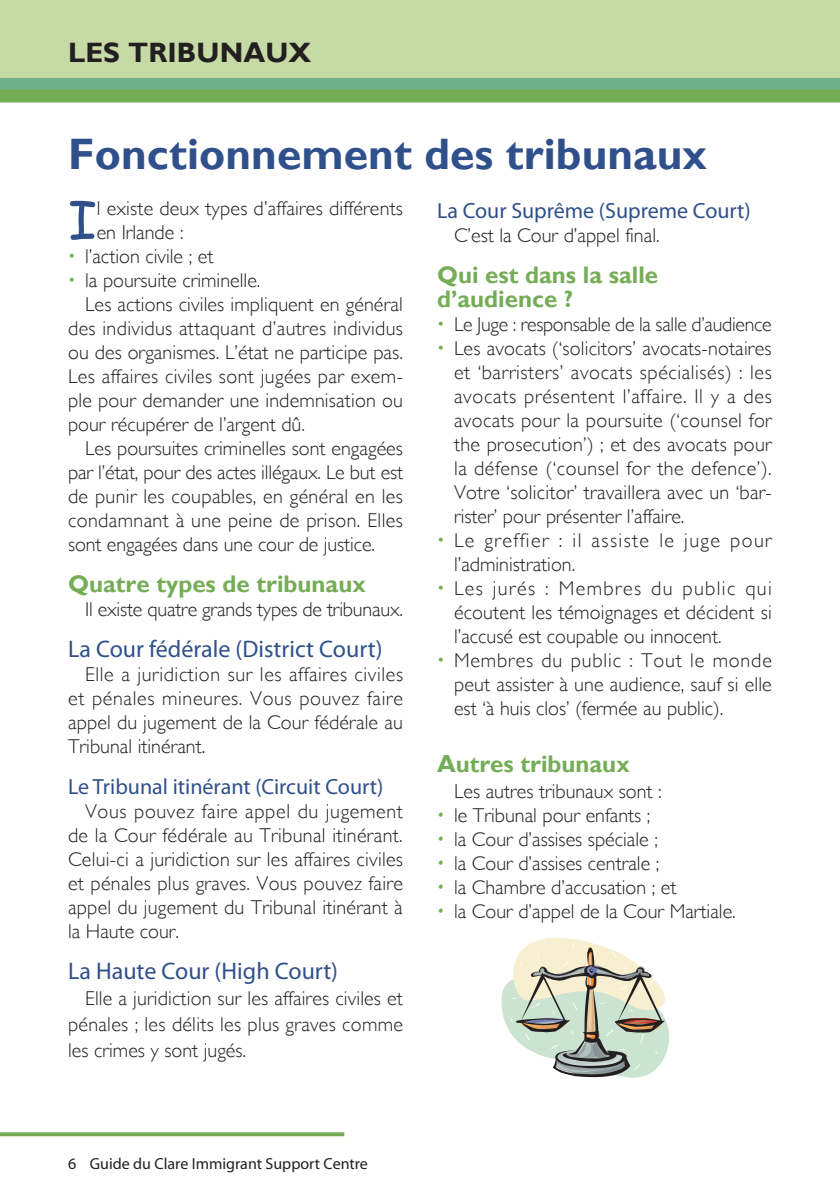
<style>
.page{position:relative;width:840px;height:1191px;background:#fff}
.page>*{position:absolute;margin:0;border:0;box-sizing:border-box;transform-origin:0 0}
.First_paragrapgh{font:52.4px "Comic Sans MS";color:#2f508a}
.Headline_inside{font:700 44px "Gill Sans";letter-spacing:.005em;color:#2f508a}
.Page_strap_top{font:700 28px "Gill Sans";letter-spacing:.005em;color:#231f20}
.Crosshead{font:700 24px/24px "Gill Sans";color:#75ad57}
.Sub_crosshead{font:24px "Myriad Pro";color:#2f508a}
.Sub_crosshead-2{font:22px "Myriad Pro";color:#2f508a}
.Body_text{font:300 20px/24px "Gill Sans";color:#231f20;text-align:justify}
.Bullets{font:300 20px/24px "Gill Sans";color:#231f20;text-align:justify}
.Bullets-2{font:300 20px/24px "Gill Sans";letter-spacing:.07em;color:#231f20}
.First_paragrapgh-2{font:300 20px/24px "Gill Sans";letter-spacing:.01em;color:#231f20}
.Headline_cover{font:16px "Myriad Pro";color:#231f20}
.s1{font-family:"Comic Sans MS";font-weight:400;color:#75ad57}
</style>
<div class="page">
<svg style="left:0;top:1132px;width:344px;height:4px"></svg>
<svg style="left:0;top:89px;width:839px;height:14px;background:#79af5c"></svg>
<div style="left:0;top:0;width:839px;height:89px;background:#6eb089"></div>
<div style="left:0;top:0;width:839px;height:77px;background:#c6daa6"></div>
<svg style="left:501px;top:937px;width:167px;height:140px"></svg>
<p class="Page_strap_top" style="left:68px;top:36px;width:244px">LES TRIBUNAUX</p>
<p class="Headline_inside" style="left:68px;top:128px;width:640px">Fonctionnement des tribunaux</p>
<p class="First_paragrapgh" style="left:68px;top:181px;width:30px">I</p>
<p class="First_paragrapgh-2" style="left:97px;top:196px;width:307px">l existe deux types d’affaires différents en Irlande :</p>
<p class="Bullets" style="left:68px;top:244px;width:147px"><span class="s1">•</span> l’action civile ; et</p>
<p class="Bullets" style="left:68px;top:268px;width:194px"><span class="s1">•</span> la poursuite criminelle.</p>
<p class="Body_text" style="left:68px;top:292px;width:336px;text-indent:17px">Les actions civiles impliquent en général des individus attaquant d’autres individus ou des organismes. L’état ne participe pas.<br>Les affaires civiles sont jugées par exem&shy;ple pour demander une indemnisation ou pour récupérer de l’argent dû.</p>
<p class="Body_text" style="left:68px;top:436px;width:336px;text-indent:17px">Les poursuites criminelles sont engagées par l’état, pour des actes illégaux. Le but est de punir les coupables, en général en les condamnant à une peine de prison. Elles sont engagées dans une cour de justice.</p>
<p class="Crosshead" style="left:68px;top:572px;width:299px">Quatre types de tribunaux</p>
<p class="Body_text" style="left:85px;top:597px;width:319px">Il existe quatre grands types de tribunaux.</p>
<p class="Sub_crosshead" style="left:68px;top:634px;width:316px">La Cour fédérale (District Court)</p>
<p class="Body_text" style="left:68px;top:662px;width:336px;text-indent:17px">Elle a juridiction sur les affaires civiles et pénales mineures. Vous pouvez faire appel du jugement de la Cour fédérale au Tribunal itinérant.</p>
<p class="Sub_crosshead-2" style="left:68px;top:773px;width:316px">Le Tribunal itinérant (Circuit Court)</p>
<p class="Body_text" style="left:68px;top:799px;width:336px;text-indent:17px">Vous pouvez faire appel du jugement de la Cour fédérale au Tribunal itinérant.<br>Celui-ci a juridiction sur les affaires civiles et pénales plus graves. Vous pouvez faire appel du jugement du Tribunal itinérant à la Haute cour.</p>
<p class="Sub_crosshead" style="left:68px;top:956px;width:271px">La Haute Cour (High Court)</p>
<p class="Body_text" style="left:68px;top:985px;width:336px;line-height:26px;text-indent:17px">Elle a juridiction sur les affaires civiles et pénales ; les délits les plus graves comme les crimes y sont jugés.</p>
<p class="Sub_crosshead-2" style="left:437px;top:197px;width:315px">La Cour Suprême (Supreme Court)</p>
<p class="Body_text" style="left:454px;top:223px;width:207px">C’est la Cour d’appel final.</p>
<p class="Crosshead" style="left:437px;top:263px;width:222px">Qui est dans la salle d’audience ?</p>
<p class="Bullets" style="left:437px;top:312px;width:336px"><span class="s1">•</span> Le Juge : responsable de la salle d’audience</p>
<p class="Bullets" style="left:454px;top:336px;width:319px;text-indent:-17px"><span class="s1">•</span> Les avocats (‘solicitors’ avocats-notaires et ‘barristers’ avocats spécialisés) : les avocats présentent l’affaire. Il y a des avocats pour la poursuite (‘counsel for the prosecution’) ; et des avocats pour la défense (‘counsel for the defence’).<br>Votre ‘solicitor’ travaillera avec un ‘bar&shy;rister’ pour présenter l’affaire.</p>
<p class="Bullets-2" style="left:454px;top:528px;width:319px;text-indent:-17px"><span class="s1">•</span> Le greffier : il assiste le juge pour l’administration.</p>
<p class="Bullets" style="left:454px;top:576px;width:319px;text-indent:-17px"><span class="s1">•</span> Les jurés : Membres du public qui écoutent les témoignages et décident si l’accusé est coupable ou innocent.</p>
<p class="Bullets" style="left:454px;top:648px;width:319px;text-indent:-17px"><span class="s1">•</span> Membres du public : Tout le monde peut assister à une audience, sauf si elle est ‘à huis clos’ (fermée au public).</p>
<p class="Crosshead" style="left:437px;top:752px;width:194px">Autres tribunaux</p>
<p class="Body_text" style="left:454px;top:779px;width:209px">Les autres tribunaux sont :</p>
<p class="Bullets" style="left:437px;top:803px;width:215px"><span class="s1">•</span> le Tribunal pour enfants ;</p>
<p class="Bullets" style="left:437px;top:827px;width:222px"><span class="s1">•</span> la Cour d’assises spéciale ;</p>
<p class="Bullets" style="left:437px;top:851px;width:224px"><span class="s1">•</span> la Cour d’assises centrale ;</p>
<p class="Bullets" style="left:437px;top:875px;width:241px"><span class="s1">•</span> la Chambre d’accusation ; et</p>
<p class="Bullets" style="left:437px;top:899px;width:300px"><span class="s1">•</span> la Cour d’appel de la Cour Martiale.</p>
<p class="Headline_cover" style="left:68px;top:1153px;width:301px">6 Guide du Clare Immigrant Support Centre</p>
</div>
